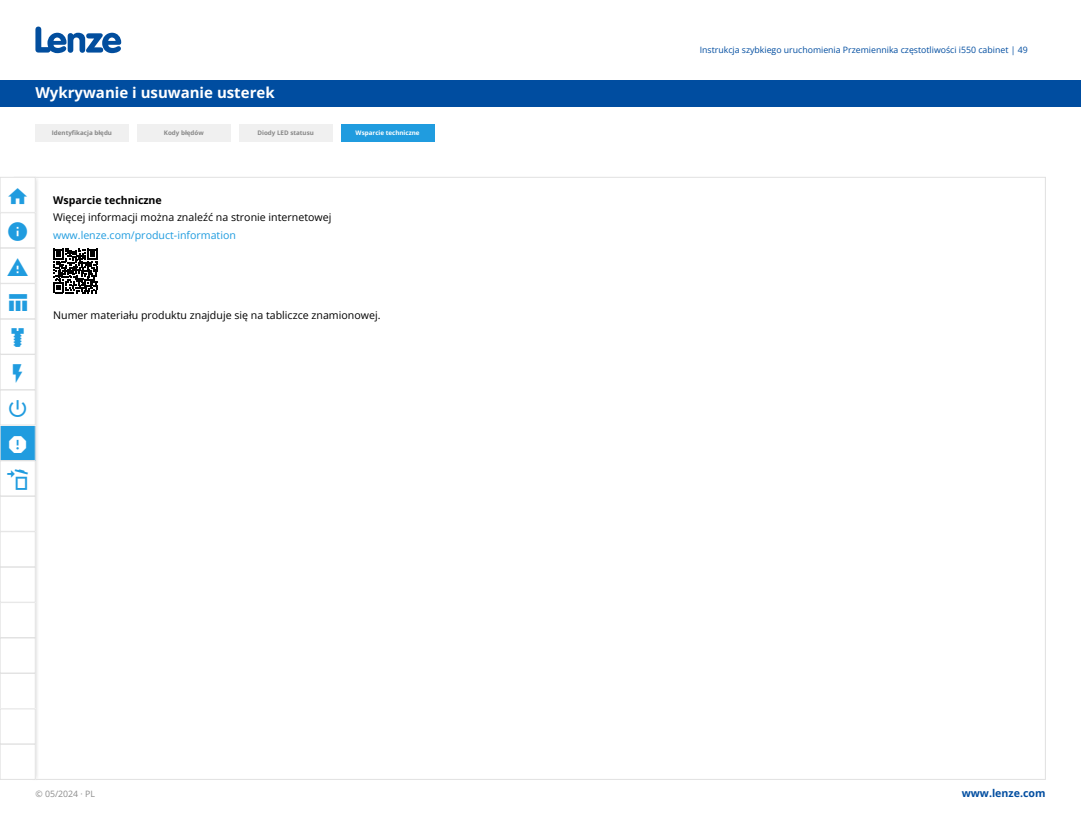
<style>
.page{position:relative;width:1081px;height:815px;background:#fff}
.page>*{position:absolute;margin:0;border:0;box-sizing:border-box;transform-origin:0 0}
.t1{font:700 15px "Open Sans";color:#fff}
.t2{font:10.62px "Open Sans";color:#000}
.t3{font:10.62px "Open Sans";color:#209cdf}
.t4{font:700 10.62px "Open Sans";color:#000}
.t5{font:700 10.62px "Open Sans";color:#004da0}
.t6{font:8.75px "Open Sans";color:#004da0}
.t7{font:8.75px "Open Sans";color:#8c8c8c}
.t8{font:700 6.25px "Open Sans";color:#878787}
.t9{font:700 6.25px "Open Sans";color:#fff}
</style>
<div class="page">
<div style="left:26px;top:175px;width:13px;height:607px;background:#ececec"></div>
<div style="left:0;top:80px;width:1081px;height:26px;background:#004da0"></div>
<svg style="left:35px;top:27px;width:86px;height:26px"></svg>
<svg style="left:53px;top:249px;width:45px;height:44px"></svg>
<div style="left:0;top:177px;width:35px;height:36px;border:1px solid #e1e1e1"></div>
<div style="left:0;top:602px;width:35px;height:36px;border:1px solid #e1e1e1"></div>
<div style="left:0;top:638px;width:35px;height:35px;border:1px solid #e1e1e1"></div>
<div style="left:0;top:496px;width:35px;height:35px;border:1px solid #e1e1e1"></div>
<div style="left:0;top:567px;width:35px;height:35px;border:1px solid #e1e1e1"></div>
<div style="left:0;top:531px;width:35px;height:36px;border:1px solid #e1e1e1"></div>
<div style="left:0;top:319px;width:35px;height:35px;border:1px solid #e1e1e1"></div>
<div style="left:0;top:213px;width:35px;height:35px;border:1px solid #e1e1e1"></div>
<div style="left:0;top:673px;width:35px;height:36px;border:1px solid #e1e1e1"></div>
<div style="left:0;top:709px;width:35px;height:35px;border:1px solid #e1e1e1"></div>
<div style="left:0;top:744px;width:35px;height:36px;border:1px solid #e1e1e1"></div>
<div style="left:0;top:461px;width:35px;height:35px;border:1px solid #e1e1e1"></div>
<div style="left:0;top:425px;width:35px;height:35px;background:#209cdf"></div>
<div style="left:0;top:425px;width:35px;height:36px;border:1px solid #e1e1e1"></div>
<div style="left:0;top:390px;width:35px;height:35px;border:1px solid #e1e1e1"></div>
<div style="left:0;top:354px;width:35px;height:36px;border:1px solid #e1e1e1"></div>
<div style="left:0;top:248px;width:35px;height:35px;border:1px solid #e1e1e1"></div>
<div style="left:0;top:283px;width:35px;height:36px;border:1px solid #e1e1e1"></div>
<div style="left:137px;top:124px;width:93px;height:18px;background:#f0f0f0"></div>
<div style="left:341px;top:124px;width:93px;height:18px;background:#209cdf"></div>
<div style="left:35px;top:124px;width:93px;height:18px;background:#f0f0f0"></div>
<div style="left:239px;top:124px;width:93px;height:18px;background:#f0f0f0"></div>
<svg style="left:7px;top:178px;width:28px;height:601px"></svg>
<h1 class="t1" style="left:35px;top:82px;width:241px">Wykrywanie i usuwanie usterek</h1>
<p class="t8" style="left:52px;top:128px;width:62px">Identyfikacja błędu</p>
<p class="t8" style="left:164px;top:128px;width:41px">Kody błędów</p>
<p class="t8" style="left:257px;top:128px;width:58px">Diody LED statusu</p>
<p class="t9" style="left:356px;top:128px;width:65px">Wsparcie techniczne</p>
<p class="t4" style="left:53px;top:192px;width:110px">Wsparcie techniczne</p>
<p class="t2" style="left:53px;top:210px;width:280px">Więcej informacji można znaleźć na stronie internetowej</p>
<p class="t3" style="left:53px;top:228px;width:184px">www.lenze.com/product-information</p>
<p class="t2" style="left:53px;top:308px;width:329px">Numer materiału produktu znajduje się na tabliczce znamionowej.</p>
<p class="t7" style="left:35px;top:788px;width:61px">© 05/2024 · PL</p>
<p class="t6" style="left:700px;top:44px;width:330px">Instrukcja szybkiego uruchomienia Przemiennika częstotliwości i550 cabinet | 49</p>
<p class="t5" style="left:961px;top:786px;width:85px">www.lenze.com</p>
</div>
